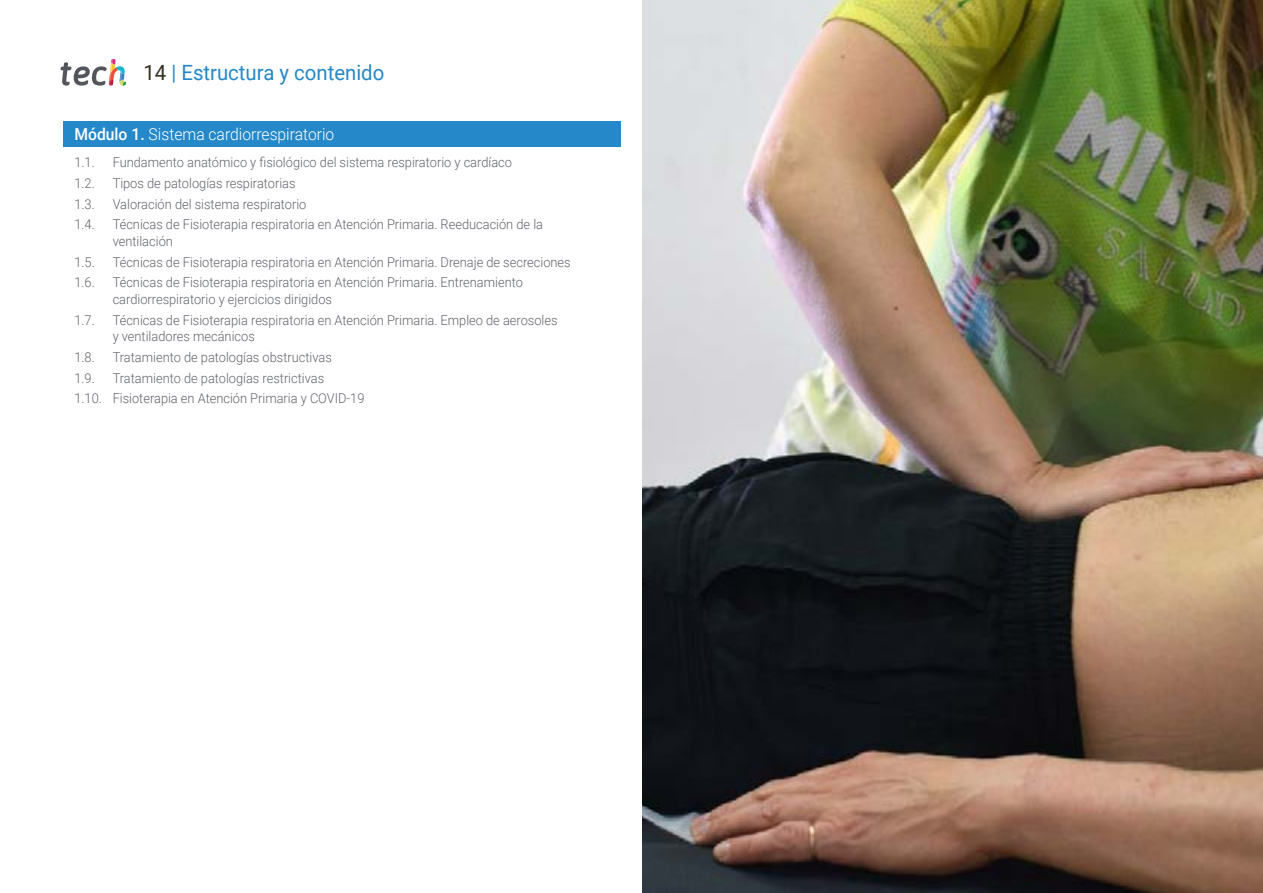
<style>
.page{position:relative;width:1263px;height:893px;background:#fff}
.page>*{position:absolute;margin:0;border:0;box-sizing:border-box;transform-origin:0 0}
.t1{font:21px "Roboto";color:#2488c9}
.t2{font:300 16.5px "Roboto";color:#fff;scale:.95 1}
.t3{font:300 13.5px/16.5px "Roboto";color:#61646a;scale:.95 1}
.s1{color:#312e20}
.s2{font-weight:500}
</style>
<div class="page">
<div style="left:63px;top:121px;width:558px;height:25px;background:#2488c9"></div>
<img style="left:642px;top:0;width:621px;height:893px">
<svg style="left:61px;top:59px;width:65px;height:27px"></svg>
<h1 class="t1" style="left:144px;top:57px;width:242px"><span class="s1">14</span> | Estructura y contenido</h1>
<p class="t2" style="left:74px;top:123px;width:275px"><span class="s2">Módulo 1.</span> Sistema cardiorrespiratorio</p>
<p class="t3" style="left:74px;top:154px;width:23px">1.1.</p>
<p class="t3" style="left:113px;top:154px;width:422px">Fundamento anatómico y fisiológico del sistema respiratorio y cardíaco</p>
<p class="t3" style="left:74px;top:174px;width:23px">1.2.</p>
<p class="t3" style="left:113px;top:174px;width:194px">Tipos de patologías respiratorias</p>
<p class="t3" style="left:74px;top:195px;width:23px">1.3.</p>
<p class="t3" style="left:113px;top:195px;width:205px">Valoración del sistema respiratorio</p>
<p class="t3" style="left:74px;top:216px;width:23px">1.4.</p>
<p class="t3" style="left:113px;top:216px;width:455px">Técnicas de Fisioterapia respiratoria en Atención Primaria. Reeducación de la ventilación</p>
<p class="t3" style="left:74px;top:253px;width:23px">1.5.</p>
<p class="t3" style="left:113px;top:253px;width:484px">Técnicas de Fisioterapia respiratoria en Atención Primaria. Drenaje de secreciones</p>
<p class="t3" style="left:74px;top:274px;width:23px">1.6.</p>
<p class="t3" style="left:113px;top:274px;width:433px">Técnicas de Fisioterapia respiratoria en Atención Primaria. Entrenamiento cardiorrespiratorio y ejercicios dirigidos</p>
<p class="t3" style="left:74px;top:311px;width:23px">1.7.</p>
<p class="t3" style="left:113px;top:311px;width:470px">Técnicas de Fisioterapia respiratoria en Atención Primaria. Empleo de aerosoles y ventiladores mecánicos</p>
<p class="t3" style="left:74px;top:348px;width:23px">1.8.</p>
<p class="t3" style="left:113px;top:348px;width:232px">Tratamiento de patologías obstructivas</p>
<p class="t3" style="left:74px;top:369px;width:23px">1.9.</p>
<p class="t3" style="left:74px;top:367px;width:307px;line-height:20.7px;text-align:center">Tratamiento de patologías restrictivas<br>1.10. Fisioterapia en Atención Primaria y COVID-19</p>
</div>
